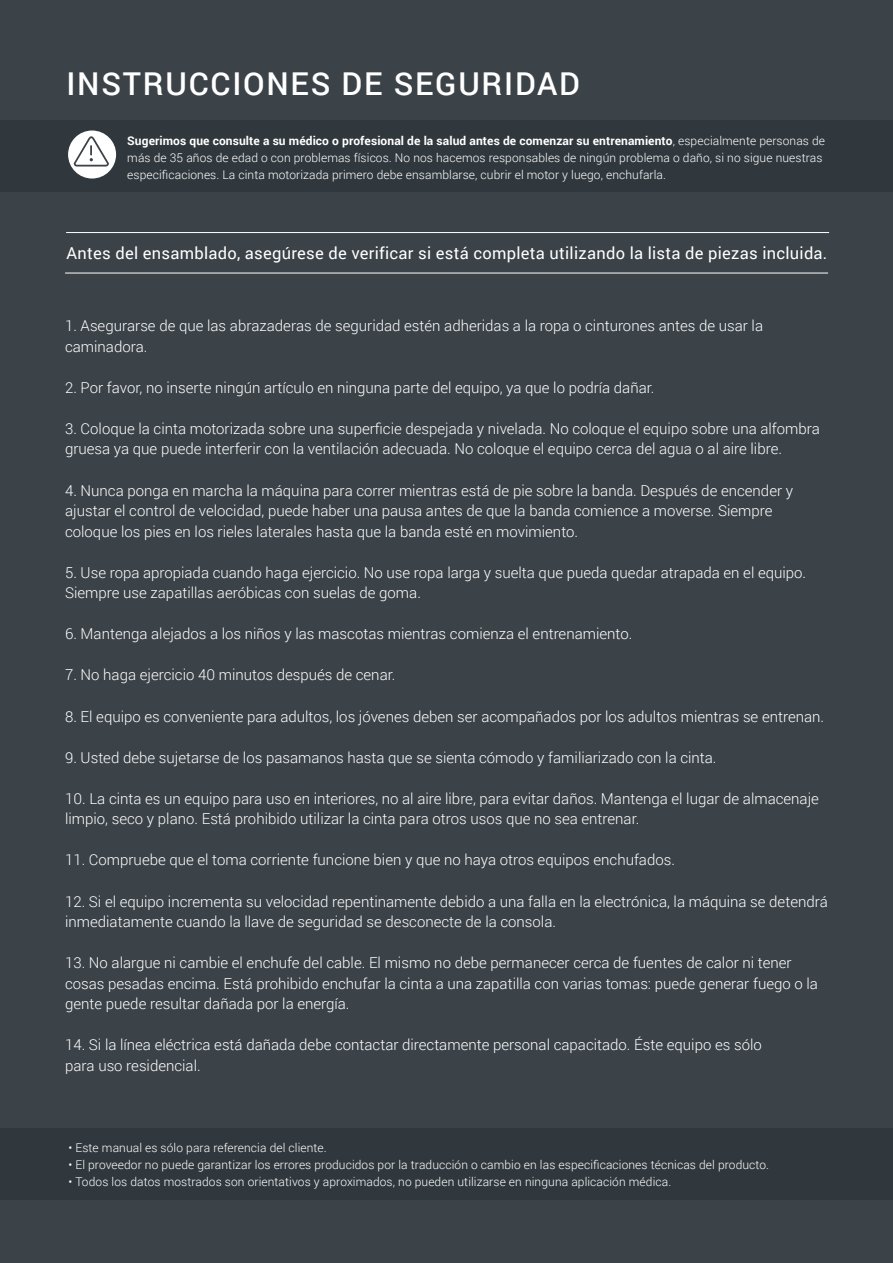
<style>
.page{position:relative;width:893px;height:1263px;background:#3b4248}
.page>*{position:absolute;margin:0;border:0;box-sizing:border-box;transform-origin:0 0}
.t1{font:500 31.5px "Roboto";letter-spacing:.055em;color:#fff}
.t2{font:16.5px "Roboto";letter-spacing:.015em;color:#fff}
.t3{font:300 15px/20.5px "Roboto";color:#fff}
.t4{font:300 12px/17.2px "Roboto";letter-spacing:.01em;color:#fff}
.s1{font-weight:700}
</style>
<div class="page">
<div style="left:0;top:120px;width:893px;height:72px;background:#31383d"></div>
<div style="left:0;top:1128px;width:893px;height:72px;background:#31383d"></div>
<div style="left:68px;top:131px;width:48px;height:48px;background:#fff;border-radius:50%"></div>
<svg style="left:74px;top:136px;width:35px;height:31px"></svg>
<hr style="left:65px;top:273px;width:763px;height:1px;background:#fff">
<hr style="left:66px;top:232px;width:763px;height:1px;background:#fff">
<h1 class="t1" style="left:66px;top:62px;width:515px">INSTRUCCIONES DE SEGURIDAD</h1>
<p class="t4" style="left:127px;top:131px;width:699px"><span class="s1">Sugerimos que consulte a su médico o profesional de la salud antes de comenzar su entrenamiento</span>, especialmente personas de más de 35 años de edad o con problemas físicos. No nos hacemos responsables de ningún problema o daño, si no sigue nuestras especificaciones. La cinta motorizada primero debe ensamblarse, cubrir el motor y luego, enchufarla.</p>
<p class="t2" style="left:67px;top:241px;width:762px">Antes del ensamblado, asegúrese de verificar si está completa utilizando la lista de piezas incluida.</p>
<p class="t3" style="left:65px;top:315px;width:699px">1. Asegurarse de que las abrazaderas de seguridad estén adheridas a la ropa o cinturones antes de usar la caminadora.</p>
<p class="t3" style="left:65px;top:377px;width:591px">2. Por favor, no inserte ningún artículo en ninguna parte del equipo, ya que lo podría dañar.</p>
<p class="t3" style="left:65px;top:418px;width:756px">3. Coloque la cinta motorizada sobre una superficie despejada y nivelada. No coloque el equipo sobre una alfombra gruesa ya que puede interferir con la ventilación adecuada. No coloque el equipo cerca del agua o al aire libre.</p>
<p class="t3" style="left:65px;top:479px;width:729px">4. Nunca ponga en marcha la máquina para correr mientras está de pie sobre la banda. Después de encender y ajustar el control de velocidad, puede haber una pausa antes de que la banda comience a moverse. Siempre coloque los pies en los rieles laterales hasta que la banda esté en movimiento.</p>
<p class="t3" style="left:65px;top:562px;width:743px">5. Use ropa apropiada cuando haga ejercicio. No use ropa larga y suelta que pueda quedar atrapada en el equipo.<br>Siempre use zapatillas aeróbicas con suelas de goma.</p>
<p class="t3" style="left:65px;top:623px;width:569px">6. Mantenga alejados a los niños y las mascotas mientras comienza el entrenamiento.</p>
<p class="t3" style="left:65px;top:664px;width:332px">7. No haga ejercicio 40 minutos después de cenar.</p>
<p class="t3" style="left:65px;top:705px;width:760px">8. El equipo es conveniente para adultos, los jóvenes deben ser acompañados por los adultos mientras se entrenan.</p>
<p class="t3" style="left:65px;top:747px;width:653px">9. Usted debe sujetarse de los pasamanos hasta que se sienta cómodo y familiarizado con la cinta.</p>
<p class="t3" style="left:65px;top:788px;width:755px">10. La cinta es un equipo para uso en interiores, no al aire libre, para evitar daños. Mantenga el lugar de almacenaje limpio, seco y plano. Está prohibido utilizar la cinta para otros usos que no sea entrenar.</p>
<p class="t3" style="left:65px;top:849px;width:611px">11. Compruebe que el toma corriente funcione bien y que no haya otros equipos enchufados.</p>
<p class="t3" style="left:65px;top:890px;width:764px">12. Si el equipo incrementa su velocidad repentinamente debido a una falla en la electrónica, la máquina se detendrá inmediatamente cuando la llave de seguridad se desconecte de la consola.</p>
<p class="t3" style="left:65px;top:952px;width:754px">13. No alargue ni cambie el enchufe del cable. El mismo no debe permanecer cerca de fuentes de calor ni tener cosas pesadas encima. Está prohibido enchufar la cinta a una zapatilla con varias tomas: puede generar fuego o la gente puede resultar dañada por la energía.</p>
<p class="t3" style="left:65px;top:1034px;width:698px">14. Si la línea eléctrica está dañada debe contactar directamente personal capacitado. Éste equipo es sólo para uso residencial.</p>
<p class="t4" style="left:68px;top:1138px;width:260px">• Este manual es sólo para referencia del cliente.</p>
<p class="t4" style="left:68px;top:1156px;width:702px">• El proveedor no puede garantizar los errores producidos por la traducción o cambio en las especificaciones técnicas del producto.</p>
<p class="t4" style="left:68px;top:1173px;width:604px">• Todos los datos mostrados son orientativos y aproximados, no pueden utilizarse en ninguna aplicación médica.</p>
</div>
